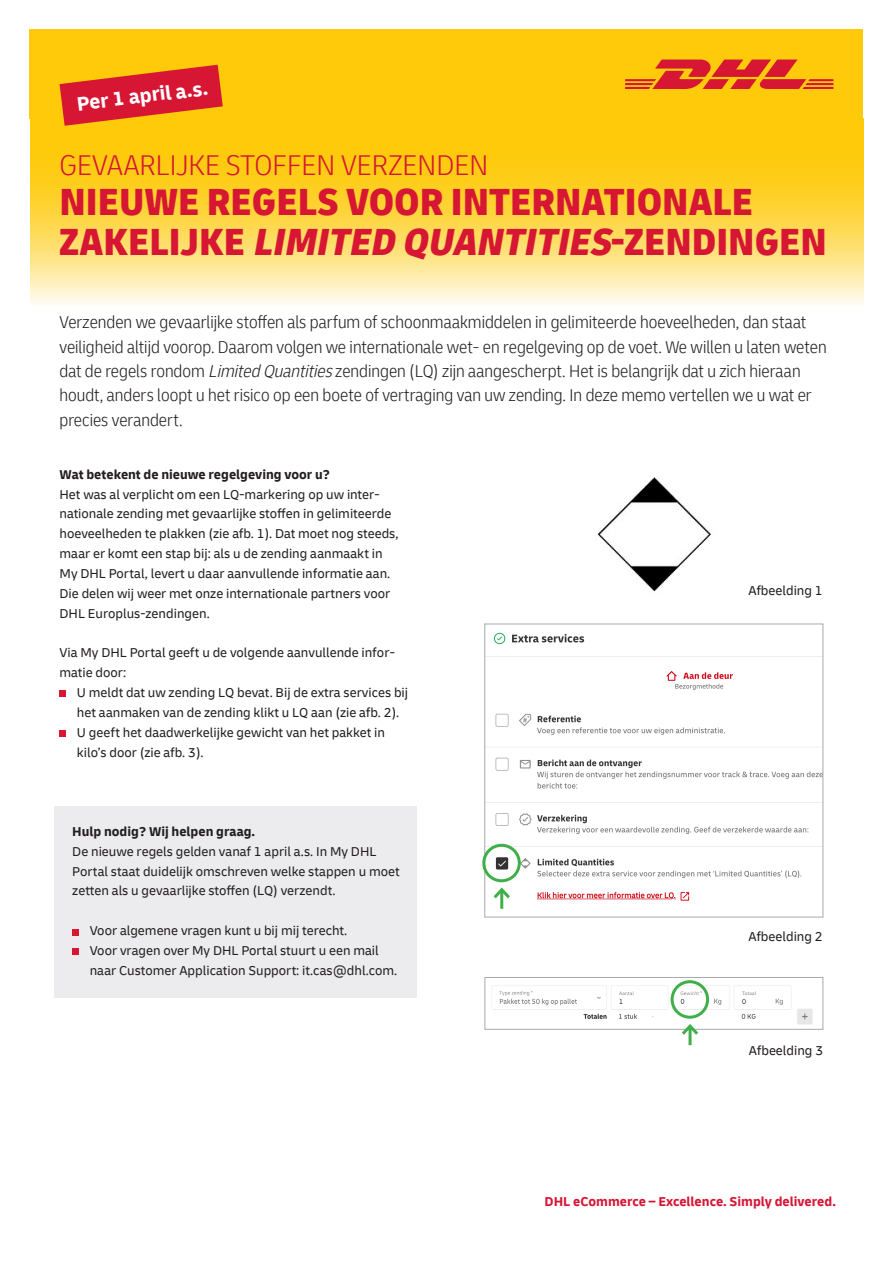
<style>
.page{position:relative;width:893px;height:1263px;background:#fff}
.page>*{position:absolute;margin:0;border:0;box-sizing:border-box;transform-origin:0 0}
.Headline_32pt{font:900 condensed 39.75px/39.8px "Delivery";color:#d71634}
.Sub-_Topline_20_8pt__65__headline_size{font:300 condensed 30px "Delivery";color:#d71634}
.t1{font:700 20.7px "Delivery";color:#fff}
.Large_introductory_text_12pt__min_size{font:300 condensed 18px/24.3px "Delivery";color:#231f20}
.Copy_text_9pt__min_size{font:13.5px/19.8px "Delivery";color:#231f20}
.Copy_text_9pt__min_size-2{font:700 13.5px "Delivery";color:#231f20}
.BU_9pt__min_size{font:700 13.5px "Delivery";color:#d71634}
.s1{font-style:italic}
</style>
<div class="page">
<div style="left:54px;top:806px;width:363px;height:191px;background:#ececee"></div>
<svg style="left:30px;top:119px;width:833px;height:185px;background:#fed951"></svg>
<div style="left:30px;top:30px;width:833px;height:89px;background:#feca0a"></div>
<svg style="left:625px;top:60px;width:208px;height:29px"></svg>
<svg style="left:60px;top:691px;width:6px;height:6px"></svg>
<div style="left:60px;top:730px;width:6px;height:7px;background:#d71634"></div>
<svg style="left:72px;top:929px;width:6px;height:6px"></svg>
<svg style="left:72px;top:949px;width:6px;height:6px"></svg>
<img style="left:597px;top:477px;width:115px;height:115px">
<svg style="left:60px;top:65px;width:163px;height:61px"></svg>
<img style="left:492px;top:980px;width:321px;height:45px">
<div style="left:485px;top:977px;width:338px;height:52px;border:1px solid #a8a9ad"></div>
<img style="left:487px;top:632px;width:334px;height:277px">
<div style="left:485px;top:624px;width:338px;height:293px;border:1px solid #a8a9ad"></div>
<div style="left:482px;top:844px;width:39px;height:38px;border:3px solid #40ae49;border-radius:50%"></div>
<hr style="left:500px;top:890px;width:3px;height:19px;background:#40ae49">
<svg style="left:490px;top:885px;width:23px;height:16px"></svg>
<div style="left:671px;top:980px;width:38px;height:39px;border:3px solid #40ae49;border-radius:50%"></div>
<hr style="left:688px;top:1026px;width:3px;height:19px;background:#40ae49">
<svg style="left:679px;top:1022px;width:22px;height:16px"></svg>
<p class="t1" style="left:76px;top:91px;width:133px;rotate:-7deg">Per 1 april a.s.</p>
<p class="Sub-_Topline_20_8pt__65__headline_size" style="left:60px;top:148px;width:430px">GEVAARLIJKE STOFFEN VERZENDEN</p>
<p class="Headline_32pt" style="left:60px;top:182px;width:769px">NIEUWE REGELS VOOR INTERNATIONALE<br>ZAKELIJKE <span class="s1">LIMITED QUANTITIES</span>-ZENDINGEN</p>
<p class="Large_introductory_text_12pt__min_size" style="left:60px;top:310px;width:769px">Verzenden we gevaarlijke stoffen als parfum of schoonmaakmiddelen in gelimiteerde hoeveelheden, dan staat veiligheid altijd voorop. Daarom volgen we internationale wet- en regelgeving op de voet. We willen u laten weten dat de regels rondom <span class="s1">Limited Quantities</span>zendingen (LQ) zijn aangescherpt. Het is belangrijk dat u zich hieraan houdt, anders loopt u het risico op een boete of vertraging van uw zending. In deze memo vertellen we u wat er precies verandert.</p>
<p class="Copy_text_9pt__min_size-2" style="left:60px;top:466px;width:272px">Wat betekent de nieuwe regelgeving voor u?</p>
<p class="Copy_text_9pt__min_size" style="left:60px;top:484px;width:340px">Het was al verplicht om een LQ-markering op uw inter&shy;nationale zending met gevaarlijke stoffen in gelimiteerde hoeveelheden te plakken (zie afb. 1). Dat moet nog steeds, maar er komt een stap bij: als u de zending aanmaakt in My DHL Portal, levert u daar aanvullende informatie aan.<br>Die delen wij weer met onze internationale partners voor DHL Europlus-zendingen.</p>
<p class="Copy_text_9pt__min_size" style="left:60px;top:643px;width:337px">Via My DHL Portal geeft u de volgende aanvullende infor&shy;matie door:</p>
<p class="Copy_text_9pt__min_size" style="left:77px;top:683px;width:333px">U meldt dat uw zending LQ bevat. Bij de extra services bij het aanmaken van de zending klikt u LQ aan (zie afb. 2).</p>
<p class="Copy_text_9pt__min_size" style="left:77px;top:722px;width:310px">U geeft het daadwerkelijke gewicht van het pakket in kilo’s door (zie afb. 3).</p>
<p class="Copy_text_9pt__min_size-2" style="left:72px;top:823px;width:184px">Hulp nodig? Wij helpen graag.</p>
<p class="Copy_text_9pt__min_size" style="left:72px;top:841px;width:329px">De nieuwe regels gelden vanaf 1 april a.s. In My DHL<br>Portal staat duidelijk omschreven welke stappen u moet zetten als u gevaarlijke stoffen (LQ) verzendt.</p>
<p class="Copy_text_9pt__min_size" style="left:90px;top:921px;width:259px">Voor algemene vragen kunt u bij mij terecht.</p>
<p class="Copy_text_9pt__min_size" style="left:90px;top:940px;width:309px">Voor vragen over My DHL Portal stuurt u een mail naar Customer Application Support: it.cas@dhl.com.</p>
<p class="Copy_text_9pt__min_size" style="left:748px;top:581px;width:76px">Afbeelding 1</p>
<p class="Copy_text_9pt__min_size" style="left:748px;top:927px;width:76px">Afbeelding 2</p>
<p class="Copy_text_9pt__min_size" style="left:749px;top:1041px;width:76px">Afbeelding 3</p>
<p class="BU_9pt__min_size" style="left:545px;top:1193px;width:293px">DHL eCommerce – Excellence. Simply delivered.</p>
</div>
